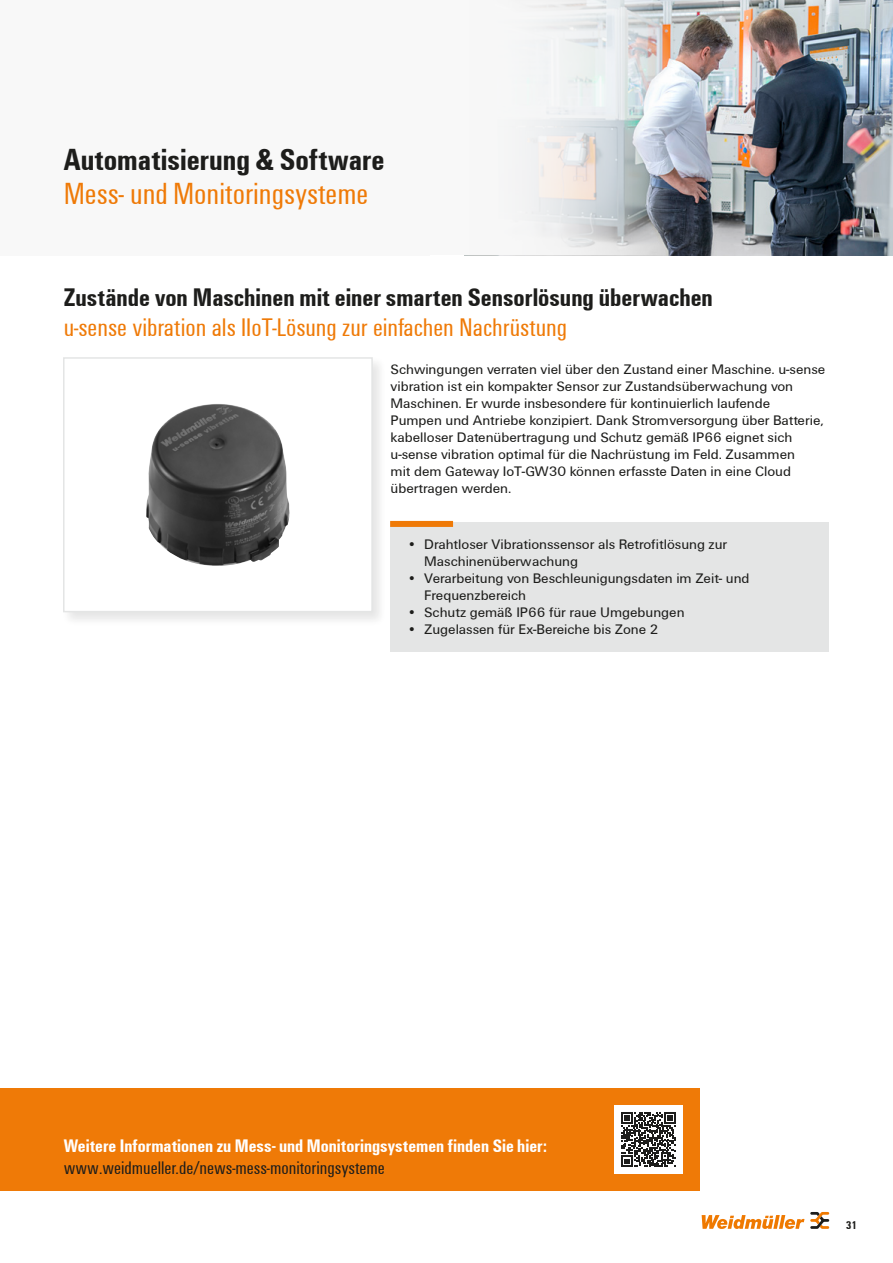
<style>
.page{position:relative;width:893px;height:1263px;background:#fff}
.page>*{position:absolute;margin:0;border:0;box-sizing:border-box;transform-origin:0 0}
.t1{font:31.5px "Weidmueller Condensed";color:#ef7a07}
.t2{font:700 31.5px "Weidmueller Condensed";color:#1d1d1b}
.t3{font:700 26.25px "Weidmueller Condensed";color:#1d1d1b}
.t4{font:26.25px "Weidmueller Condensed";color:#ef7a07}
.t5{font:700 18.75px "Weidmueller Condensed";color:#fff}
.t6{font:18.75px "Weidmueller Condensed";color:#1d1d1b}
.t7{font:14.25px/17px "Weidmueller";color:#1d1d1b}
.t8{font:700 11.7px "Weidmueller Condensed";color:#1d1d1b}
</style>
<div class="page">
<svg style="left:702px;top:1215px;width:102px;height:14px"></svg>
<svg style="left:810px;top:1212px;width:19px;height:17px"></svg>
<div style="left:61px;top:355px;width:326px;height:271px;background:#1d1d1b;opacity:.11"></div>
<div style="left:64px;top:358px;width:308px;height:254px;background:#fff"></div>
<img style="left:146px;top:404px;width:144px;height:162px">
<div style="left:63px;top:357px;width:310px;height:255px;border:2px solid #e4e5e5"></div>
<div style="left:390px;top:522px;width:439px;height:129px;background:#e4e5e5"></div>
<div style="left:390px;top:521px;width:63px;height:6px;background:#ef7a07"></div>
<div style="left:0;top:1089px;width:699px;height:102px;background:#ef7a07"></div>
<div style="left:614px;top:1106px;width:68px;height:68px;background:#fff"></div>
<svg style="left:621px;top:1112px;width:55px;height:55px"></svg>
<img style="left:671px;top:0;width:222px;height:255px">
<div style="left:0;top:0;width:430px;height:255px;background:#f8f8f8"></div>
<svg style="left:504px;top:0;width:167px;height:255px"></svg>
<h1 class="t2" style="left:64px;top:137px;width:322px">Automatisierung &amp; Software</h1>
<h1 class="t1" style="left:64px;top:173px;width:306px">Mess- und Monitoringsysteme</h1>
<h2 class="t3" style="left:64px;top:279px;width:651px">Zustände von Maschinen mit einer smarten Sensorlösung überwachen</h2>
<h2 class="t4" style="left:64px;top:310px;width:505px">u-sense vibration als IIoT-Lösung zur einfachen Nachrüstung</h2>
<p class="t7" style="left:391px;top:360px;width:436px">Schwingungen verraten viel über den Zustand einer Maschine. u-sense vibration ist ein kompakter Sensor zur Zustandsüberwachung von Maschinen. Er wurde insbesondere für kontinuierlich laufende<br>Pumpen und Antriebe konzipiert. Dank Stromversorgung über Batterie, kabelloser Datenübertragung und Schutz gemäß IP66 eignet sich u-sense vibration optimal für die Nachrüstung im Feld. Zusammen<br>mit dem Gateway IoT-GW30 können erfasste Daten in eine Cloud übertragen werden.</p>
<p class="t7" style="left:424px;top:535px;width:305px;text-indent:-17px">• Drahtloser Vibrationssensor als Retrofitlösung zur<br>Maschinenüberwachung</p>
<p class="t7" style="left:424px;top:569px;width:327px;text-indent:-17px">• Verarbeitung von Beschleunigungsdaten im Zeit- und<br>Frequenzbereich</p>
<p class="t7" style="left:407px;top:603px;width:279px">• Schutz gemäß IP66 für raue Umgebungen</p>
<p class="t7" style="left:407px;top:620px;width:253px">• Zugelassen für Ex-Bereiche bis Zone 2</p>
<h3 class="t5" style="left:64px;top:1133px;width:485px">Weitere Informationen zu Mess- und Monitoringsystemen finden Sie hier:</h3>
<h3 class="t6" style="left:64px;top:1155px;width:323px">www.weidmueller.de/news-mess-monitoringsysteme</h3>
<p class="t8" style="left:846px;top:1217px;width:12px">31</p>
</div>
